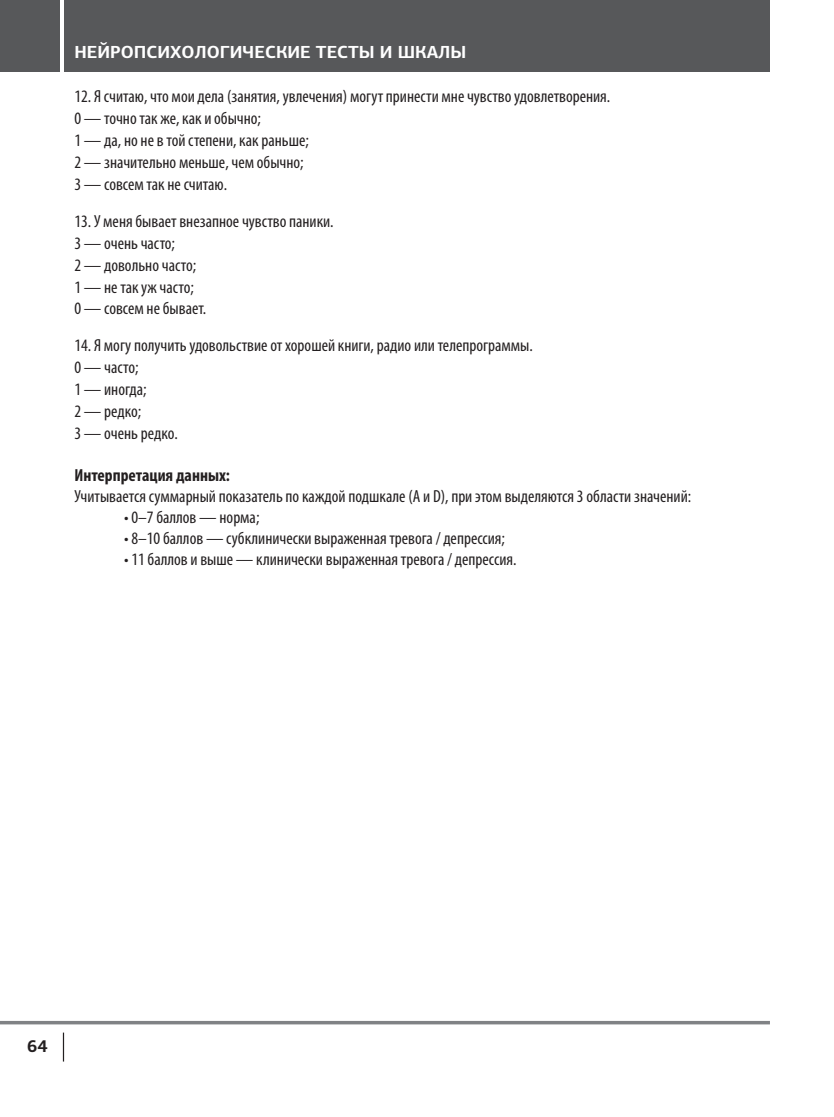
<style>
.page{position:relative;width:834px;height:1117px;background:#fff}
.page>*{position:absolute;margin:0;border:0;box-sizing:border-box;transform-origin:0 0}
.Main_text{font:condensed 17.5px "Myriad Pro";color:#231f20}
.t1{font:700 17.5px "PF Centro Sans Pro";color:#fff}
.Main_text-2{font:700 condensed 17.5px "Myriad Pro";color:#231f20}
.t2{font:700 17.5px "PF Centro Sans Pro";color:#231f20}
</style>
<div class="page">
<div style="left:0;top:0;width:769px;height:72px;background:#57585a"></div>
<hr style="left:0;top:1021px;width:769px;height:3px;background:#808285">
<hr style="left:61px;top:0;width:3px;height:134px;background:#fff">
<svg style="left:63px;top:1032px;width:1px;height:29px"></svg>
<p class="t1" style="left:74px;top:41px;width:393px">НЕЙРОПСИХОЛОГИЧЕСКИЕ ТЕСТЫ И ШКАЛЫ</p>
<p class="Main_text" style="left:74px;top:86px;width:537px">12. Я считаю, что мои дела (занятия, увлечения) могут принести мне чувство удовлетворения.</p>
<p class="Main_text" style="left:74px;top:108px;width:188px">0 — точно так же, как и обычно;</p>
<p class="Main_text" style="left:74px;top:130px;width:236px">1 — да, но не в той степени, как раньше;</p>
<p class="Main_text" style="left:74px;top:152px;width:231px">2 — значительно меньше, чем обычно;</p>
<p class="Main_text" style="left:74px;top:174px;width:154px">3 — совсем так не считаю.</p>
<p class="Main_text" style="left:74px;top:210px;width:261px">13. У меня бывает внезапное чувство паники.</p>
<p class="Main_text" style="left:74px;top:232px;width:102px">3 — очень часто;</p>
<p class="Main_text" style="left:74px;top:254px;width:123px">2 — довольно часто;</p>
<p class="Main_text" style="left:74px;top:276px;width:121px">1 — не так уж часто;</p>
<p class="Main_text" style="left:74px;top:298px;width:133px">0 — совсем не бывает.</p>
<p class="Main_text" style="left:74px;top:335px;width:460px">14. Я могу получить удовольствие от хорошей книги, радио или телепрограммы.</p>
<p class="Main_text" style="left:74px;top:356px;width:66px">0 — часто;</p>
<p class="Main_text" style="left:74px;top:378px;width:74px">1 — иногда;</p>
<p class="Main_text" style="left:74px;top:400px;width:68px">2 — редко;</p>
<p class="Main_text" style="left:74px;top:422px;width:105px">3 — очень редко.</p>
<p class="Main_text-2" style="left:74px;top:464px;width:157px">Интерпретация данных:</p>
<p class="Main_text" style="left:74px;top:485px;width:618px">Учитывается суммарный показатель по каждой подшкале (А и D), при этом выделяются 3 области значений:</p>
<p class="Main_text" style="left:124px;top:506px;width:137px">• 0–7 баллов — норма;</p>
<p class="Main_text" style="left:124px;top:527px;width:382px">• 8–10 баллов — субклинически выраженная тревога / депрессия;</p>
<p class="Main_text" style="left:124px;top:548px;width:394px">• 11 баллов и выше — клинически выраженная тревога / депрессия.</p>
<p class="t2" style="left:27px;top:1034px;width:22px">64</p>
</div>
